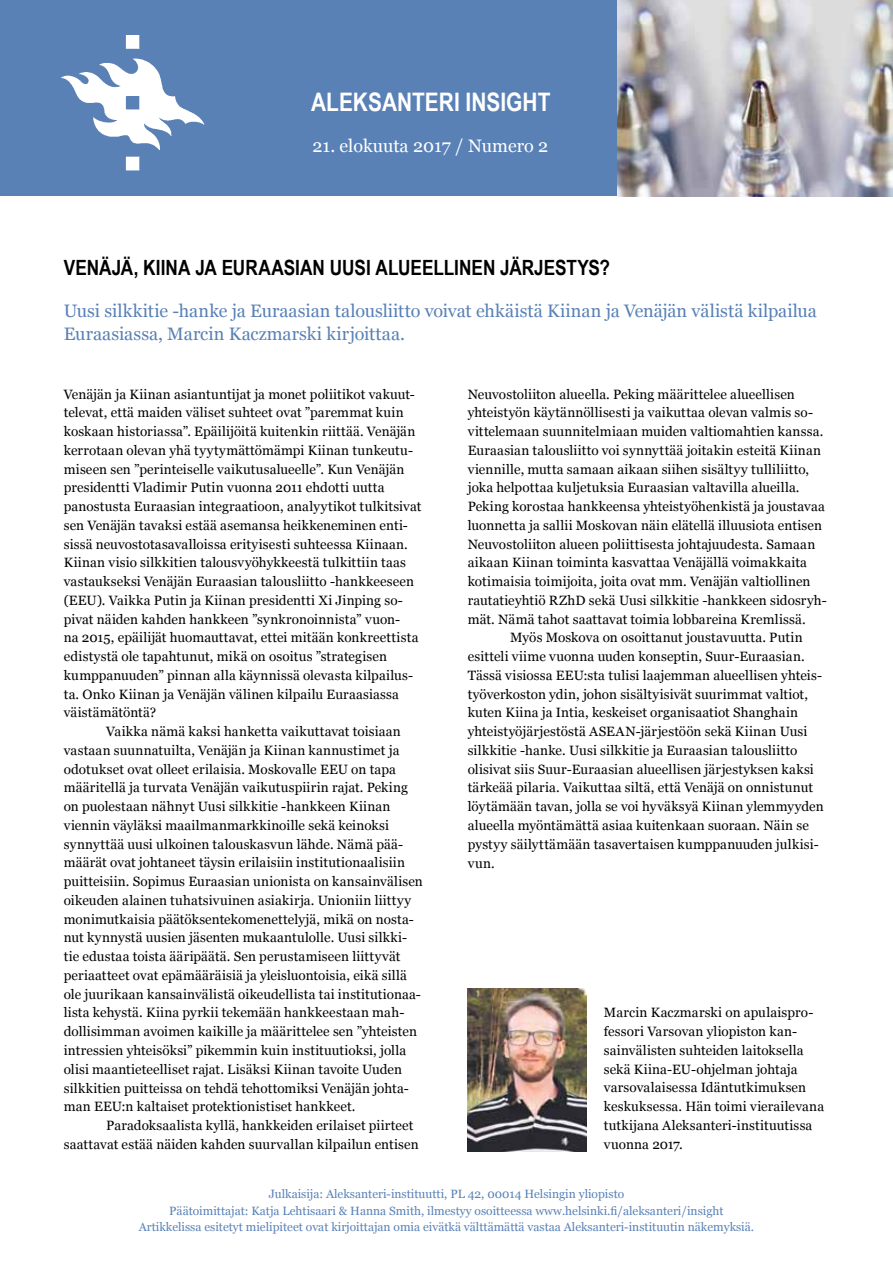
<style>
.page{position:relative;width:893px;height:1263px;background:#fff}
.page>*{position:absolute;margin:0;border:0;box-sizing:border-box;transform-origin:0 0}
.t1{font:700 25.5px "Arial Narrow";color:#fff}
.t2{font:700 21px "Arial Narrow";color:#000}
.t3{font:18px/22.5px "Georgia";color:#5981b6}
.t4{font:18px "Georgia";color:#fff}
.t5{font:13.5px/18.8px "Georgia";letter-spacing:.01em;color:#000}
.t6{font:12px/16.5px "Georgia";color:#5981b6;text-align:center}
</style>
<div class="page">
<div style="left:0;top:0;width:639px;height:196px;background:#5981b6"></div>
<img style="left:617px;top:0;width:276px;height:196px">
<img style="left:61px;top:36px;width:144px;height:135px">
<img style="left:468px;top:988px;width:119px;height:163px">
<h1 class="t1" style="left:311px;top:82px;width:168px">ALEKSANTERI INSIGH</h1>
<h1 class="t1" style="left:538px;top:82px;width:14px">T</h1>
<h3 class="t4" style="left:313px;top:132px;width:237px">21. elokuuta 2017 / Numero 2</h3>
<h2 class="t2" style="left:64px;top:252px;width:548px">VENÄJÄ, KIINA JA EURAASIAN UUSI ALUEELLINEN JÄRJESTYS?</h2>
<h3 class="t3" style="left:64px;top:299px;width:755px">Uusi silkkitie -hanke ja Euraasian talousliitto voivat ehkäistä Kiinan ja Venäjän välistä kilpailua<br>Euraasiassa, Marcin Kaczmarski kirjoittaa.</h3>
<p class="t5" style="left:64px;top:384px;width:353px">Venäjän ja Kiinan asiantuntijat ja monet poliitikot vakuut-</p>
<p class="t5" style="left:64px;top:403px;width:341px">televat, että maiden väliset suhteet ovat ”paremmat kuin</p>
<p class="t5" style="left:64px;top:421px;width:353px">koskaan historiassa”. Epäilijöitä kuitenkin riittää. Venäjän</p>
<p class="t5" style="left:64px;top:440px;width:351px">kerrotaan olevan yhä tyytymättömämpi Kiinan tunkeutu-</p>
<p class="t5" style="left:64px;top:459px;width:342px">miseen sen ”perinteiselle vaikutusalueelle”. Kun Venäjän</p>
<p class="t5" style="left:64px;top:478px;width:322px">presidentti Vladimir Putin vuonna 2011 ehdotti uutta</p>
<p class="t5" style="left:64px;top:496px;width:359px">panostusta Euraasian integraatioon, analyytikot tulkitsivat</p>
<p class="t5" style="left:64px;top:515px;width:346px">sen Venäjän tavaksi estää asemansa heikkeneminen enti-</p>
<p class="t5" style="left:64px;top:534px;width:346px">sissä neuvostotasavalloissa erityisesti suhteessa Kiinaan.</p>
<p class="t5" style="left:64px;top:553px;width:344px">Kiinan visio silkkitien talousvyöhykkeestä tulkittiin taas</p>
<p class="t5" style="left:64px;top:571px;width:352px">vastaukseksi Venäjän Euraasian talousliitto -hankkeeseen</p>
<p class="t5" style="left:64px;top:590px;width:341px">(EEU). Vaikka Putin ja Kiinan presidentti Xi Jinping so-</p>
<p class="t5" style="left:64px;top:609px;width:338px">pivat näiden kahden hankkeen ”synkronoinnista” vuon-</p>
<p class="t5" style="left:64px;top:628px;width:356px">na 2015, epäilijät huomauttavat, ettei mitään konkreettista</p>
<p class="t5" style="left:64px;top:646px;width:325px">edistystä ole tapahtunut, mikä on osoitus ”strategisen</p>
<p class="t5" style="left:64px;top:665px;width:351px">kumppanuuden” pinnan alla käynnissä olevasta kilpailus-</p>
<p class="t5" style="left:64px;top:684px;width:337px">ta. Onko Kiinan ja Venäjän välinen kilpailu Euraasiassa</p>
<p class="t5" style="left:64px;top:703px;width:94px">väistämätöntä?</p>
<p class="t5" style="left:106px;top:721px;width:296px">Vaikka nämä kaksi hanketta vaikuttavat toisiaan</p>
<p class="t5" style="left:64px;top:740px;width:337px">vastaan suunnatuilta, Venäjän ja Kiinan kannustimet ja</p>
<p class="t5" style="left:64px;top:759px;width:334px">odotukset ovat olleet erilaisia. Moskovalle EEU on tapa</p>
<p class="t5" style="left:64px;top:778px;width:346px">määritellä ja turvata Venäjän vaikutuspiirin rajat. Peking</p>
<p class="t5" style="left:64px;top:797px;width:328px">on puolestaan nähnyt Uusi silkkitie -hankkeen Kiinan</p>
<p class="t5" style="left:64px;top:815px;width:327px">viennin väyläksi maailmanmarkkinoille sekä keinoksi</p>
<p class="t5" style="left:64px;top:834px;width:341px">synnyttää uusi ulkoinen talouskasvun lähde. Nämä pää-</p>
<p class="t5" style="left:64px;top:853px;width:343px">määrät ovat johtaneet täysin erilaisiin institutionaalisiin</p>
<p class="t5" style="left:64px;top:872px;width:361px">puitteisiin. Sopimus Euraasian unionista on kansainvälisen</p>
<p class="t5" style="left:64px;top:890px;width:349px">oikeuden alainen tuhatsivuinen asiakirja. Unioniin liittyy</p>
<p class="t5" style="left:64px;top:909px;width:352px">monimutkaisia päätöksentekomenettelyjä, mikä on nosta-</p>
<p class="t5" style="left:64px;top:928px;width:345px">nut kynnystä uusien jäsenten mukaantulolle. Uusi silkki-</p>
<p class="t5" style="left:64px;top:947px;width:338px">tie edustaa toista ääripäätä. Sen perustamiseen liittyvät</p>
<p class="t5" style="left:64px;top:965px;width:345px">periaatteet ovat epämääräisiä ja yleisluontoisia, eikä sillä</p>
<p class="t5" style="left:64px;top:984px;width:359px">ole juurikaan kansainvälistä oikeudellista tai institutionaa-</p>
<p class="t5" style="left:64px;top:1003px;width:342px">lista kehystä. Kiina pyrkii tekemään hankkeestaan mah-</p>
<p class="t5" style="left:64px;top:1022px;width:355px">dollisimman avoimen kaikille ja määrittelee sen ”yhteisten</p>
<p class="t5" style="left:64px;top:1040px;width:344px">intressien yhteisöksi” pikemmin kuin instituutioksi, jolla</p>
<p class="t5" style="left:64px;top:1059px;width:340px">olisi maantieteelliset rajat. Lisäksi Kiinan tavoite Uuden</p>
<p class="t5" style="left:64px;top:1078px;width:347px">silkkitien puitteissa on tehdä tehottomiksi Venäjän johta-</p>
<p class="t5" style="left:64px;top:1097px;width:293px">man EEU:n kaltaiset protektionistiset hankkeet.</p>
<p class="t5" style="left:106px;top:1115px;width:309px">Paradoksaalista kyllä, hankkeiden erilaiset piirteet</p>
<p class="t5" style="left:64px;top:1134px;width:356px">saattavat estää näiden kahden suurvallan kilpailun entisen</p>
<p class="t5" style="left:468px;top:384px;width:329px">Neuvostoliiton alueella. Peking määrittelee alueellisen</p>
<p class="t5" style="left:468px;top:403px;width:347px">yhteistyön käytännöllisesti ja vaikuttaa olevan valmis so-</p>
<p class="t5" style="left:468px;top:422px;width:357px">vittelemaan suunnitelmiaan muiden valtiomahtien kanssa.</p>
<p class="t5" style="left:468px;top:440px;width:355px">Euraasian talousliitto voi synnyttää joitakin esteitä Kiinan</p>
<p class="t5" style="left:468px;top:459px;width:343px">viennille, mutta samaan aikaan siihen sisältyy tulliliitto,</p>
<p class="t5" style="left:468px;top:478px;width:333px">joka helpottaa kuljetuksia Euraasian valtavilla alueilla.</p>
<p class="t5" style="left:468px;top:497px;width:359px">Peking korostaa hankkeensa yhteistyöhenkistä ja joustavaa</p>
<p class="t5" style="left:468px;top:515px;width:356px">luonnetta ja sallii Moskovan näin elätellä illuusiota entisen</p>
<p class="t5" style="left:468px;top:534px;width:349px">Neuvostoliiton alueen poliittisesta johtajuudesta. Samaan</p>
<p class="t5" style="left:468px;top:553px;width:341px">aikaan Kiinan toiminta kasvattaa Venäjällä voimakkaita</p>
<p class="t5" style="left:468px;top:572px;width:344px">kotimaisia toimijoita, joita ovat mm. Venäjän valtiollinen</p>
<p class="t5" style="left:468px;top:590px;width:360px">rautatieyhtiö RZhD sekä Uusi silkkitie -hankkeen sidosryh-</p>
<p class="t5" style="left:468px;top:609px;width:339px">mät. Nämä tahot saattavat toimia lobbareina Kremlissä.</p>
<p class="t5" style="left:510px;top:628px;width:294px">Myös Moskova on osoittanut joustavuutta. Putin</p>
<p class="t5" style="left:468px;top:647px;width:338px">esitteli viime vuonna uuden konseptin, Suur-Euraasian.</p>
<p class="t5" style="left:468px;top:665px;width:356px">Tässä visiossa EEU:sta tulisi laajemman alueellisen yhteis-</p>
<p class="t5" style="left:468px;top:684px;width:342px">työverkoston ydin, johon sisältyisivät suurimmat valtiot,</p>
<p class="t5" style="left:468px;top:703px;width:332px">kuten Kiina ja Intia, keskeiset organisaatiot Shanghain</p>
<p class="t5" style="left:468px;top:722px;width:341px">yhteistyöjärjestöstä ASEAN-järjestöön sekä Kiinan Uusi</p>
<p class="t5" style="left:468px;top:740px;width:331px">silkkitie -hanke. Uusi silkkitie ja Euraasian talousliitto</p>
<p class="t5" style="left:468px;top:759px;width:348px">olisivat siis Suur-Euraasian alueellisen järjestyksen kaksi</p>
<p class="t5" style="left:468px;top:778px;width:347px">tärkeää pilaria. Vaikuttaa siltä, että Venäjä on onnistunut</p>
<p class="t5" style="left:468px;top:797px;width:358px">löytämään tavan, jolla se voi hyväksyä Kiinan ylemmyyden</p>
<p class="t5" style="left:468px;top:815px;width:343px">alueella myöntämättä asiaa kuitenkaan suoraan. Näin se</p>
<p class="t5" style="left:468px;top:834px;width:353px">pystyy säilyttämään tasavertaisen kumppanuuden julkisi-</p>
<p class="t5" style="left:468px;top:853px;width:28px">vun.</p>
<p class="t5" style="left:604px;top:1003px;width:222px">Marcin Kaczmarski on apulaispro&shy;fessori Varsovan yliopiston kan&shy;sainvälisten suhteiden laitoksella sekä Kiina-EU-ohjelman johtaja varsovalaisessa Idäntutkimuksen keskuksessa. Hän toimi vierailevana tutkijana Aleksanteri-instituutissa vuonna 2017.</p>
<p class="t6" style="left:139px;top:1185px;width:617px">Julkaisija: Aleksanteri-instituutti, PL 42, 00014 Helsingin yliopisto<br>Päätoimittajat: Katja Lehtisaari &amp; Hanna Smith, ilmestyy osoitteessa www.helsinki.fi/aleksanteri/insight<br>Artikkelissa esitetyt mielipiteet ovat kirjoittajan omia eivätkä välttämättä vastaa Aleksanteri-instituutin näkemyksiä.</p>
</div>
